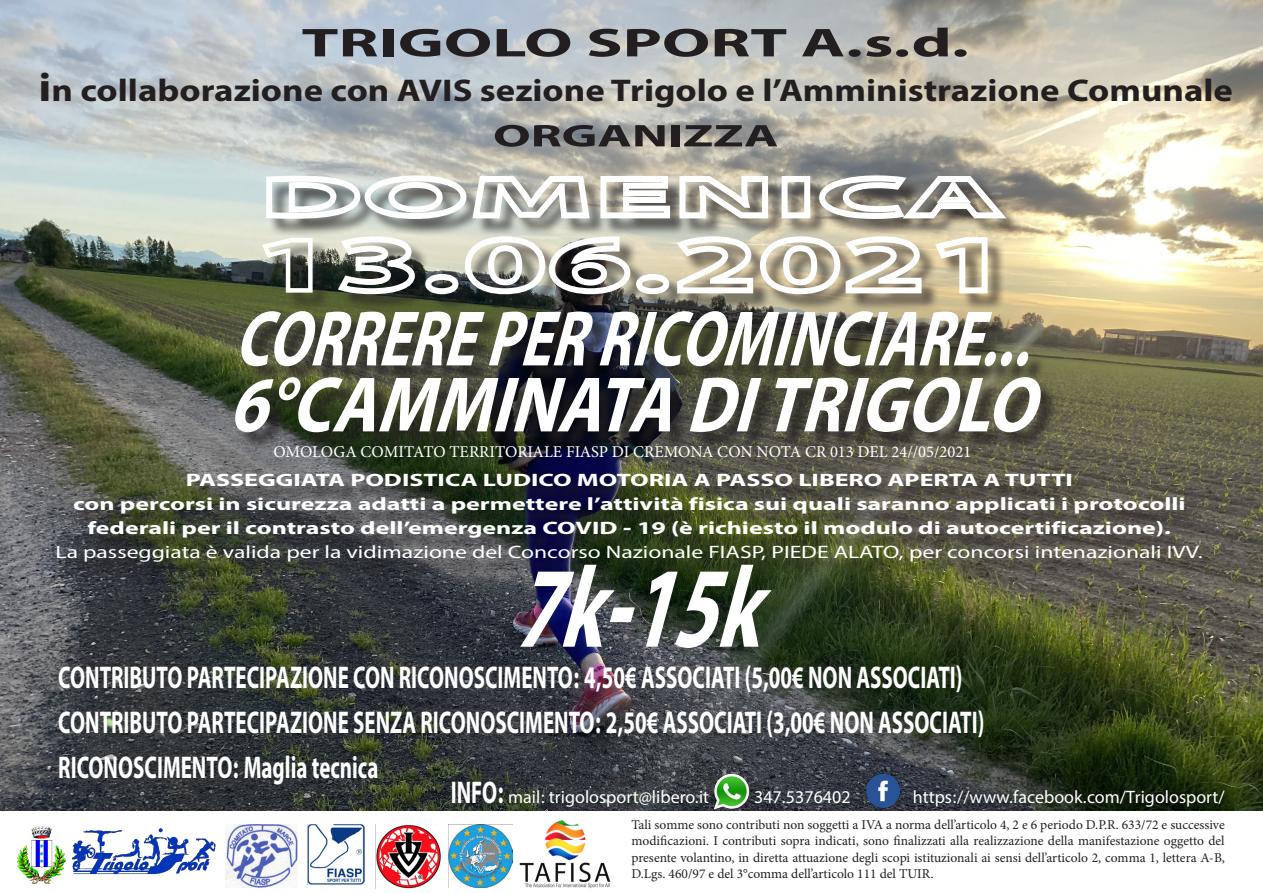
<style>
.page{position:relative;width:1263px;height:893px;background:#fff}
.page>*{position:absolute;margin:0;border:0;box-sizing:border-box;transform-origin:0 0}
.t1{font:italic 700 115.5px "Myriad Hebrew";color:#fff;scale:.68 1}
.t2{font:italic 700 79.2px "Myriad Hebrew";color:#fff;scale:.73 1}
.t3{font:italic 700 79.2px "Myriad Hebrew";color:#fff;scale:.85 1}
.t4{font:700 40.5px "Myriad Hebrew";color:#231f20;scale:1.67 1}
.t5{font:700 31.5px "Myriad Hebrew";color:#fff;scale:.67 1}
.t6{font:700 31.5px "Myriad Hebrew";color:#231f20;scale:1.17 1}
.t7{font:700 31.5px "Myriad Hebrew";color:#231f20;scale:1.67 1}
.t8{font:700 18px/24px "Myriad Hebrew";color:#fff;text-align:center;scale:1.44 1}
.t9{font:18px "Myriad Hebrew";color:#fff;scale:1.31 1}
.t10{font:18px "Myriad Hebrew";color:#fff}
.t11{font:16.5px "Minion Pro";color:#fff}
.t12{font:13.5px/16.2px "Minion Pro";color:#231f20;text-align:justify}
.s1{font-size:40.5px}
.s2{font-weight:700;font-size:31.5px}
</style>
<div class="page">
<img style="left:0;top:0;width:1263px;height:811px">
<img style="left:17px;top:826px;width:49px;height:57px">
<img style="left:72px;top:828px;width:144px;height:47px">
<div style="left:238px;top:179px;width:821px;height:272px;background:#231f20;opacity:.75"></div>
<svg style="left:263px;top:171px;width:508px;height:53px"></svg>
<div style="left:781px;top:176px;width:29px;height:42px;border:6px solid #fff"></div>
<svg style="left:816px;top:172px;width:197px;height:50px"></svg>
<svg style="left:259px;top:236px;width:56px;height:59px"></svg>
<svg style="left:334px;top:233px;width:84px;height:64px"></svg>
<div style="left:425px;top:274px;width:33px;height:20px;border:6px solid #fff;border-radius:50%"></div>
<svg style="left:462px;top:233px;width:171px;height:64px"></svg>
<div style="left:636px;top:274px;width:33px;height:20px;border:6px solid #fff;border-radius:50%"></div>
<svg style="left:672px;top:233px;width:253px;height:64px"></svg>
<svg style="left:931px;top:234px;width:60px;height:62px"></svg>
<img style="left:519px;top:821px;width:92px;height:68px">
<img style="left:448px;top:824px;width:64px;height:64px">
<img style="left:376px;top:824px;width:65px;height:65px">
<img style="left:226px;top:824px;width:72px;height:63px">
<img style="left:308px;top:824px;width:56px;height:60px">
<img style="left:861px;top:771px;width:45px;height:40px">
<img style="left:713px;top:772px;width:37px;height:38px">
<div style="left:59px;top:476px;width:1161px;height:104px;background:#231f20;opacity:.75"></div>
<p class="t4" style="left:301px;top:20px;width:402px">TRIGOLO SPORT A.s.d.</p>
<p class="t6" style="left:39px;top:73px;width:1022px"><span class="s1">i</span>n collaborazione con AVIS sezione Trigolo e l’Amministrazione Comunale</p>
<p class="t7" style="left:493px;top:118px;width:172px">ORGANIZZA</p>
<p class="t2" style="left:234px;top:294px;width:1126px">CORREREPERRICOMINCIARE...</p>
<p class="t3" style="left:229px;top:360px;width:980px">6°CAMMINATADITRIGOLO</p>
<p class="t11" style="left:273px;top:440px;width:699px">OMOLOGA COMITATO TERRITORIALE FIASP DI CREMONA CON NOTA CR 013 DEL 24//05/2021</p>
<p class="t8" style="left:186px;top:469px;width:617px">PASSEGGIATA PODISTICA LUDICO MOTORIA A PASSO LIBERO APERTA A TUTTI</p>
<p class="t8" style="left:73px;top:493px;width:774px">con percorsi in sicurezza adatti a permettere l’attività fisica sui quali saranno applicati i protocolli federali per il contrasto dell’emergenza COVID - 19 (è richiesto il modulo di autocertificazione).</p>
<p class="t9" style="left:56px;top:542px;width:877px">La passeggiata è valida per la vidimazione del Concorso Nazionale FIASP, PIEDE ALATO, per concorsi intenazionali IVV.</p>
<p class="t1" style="left:514px;top:543px;width:416px">7k-15k</p>
<p class="t5" style="left:58px;top:659px;width:1351px">CONTRIBUTO PARTECIPAZIONE CON RICONOSCIMENTO: 4,50€ ASSOCIATI (5,00€ NON ASSOCIATI)</p>
<p class="t5" style="left:58px;top:704px;width:1384px">CONTRIBUTO PARTECIPAZIONE SENZA RICONOSCIMENTO: 2,50€ ASSOCIATI (3,00€ NON ASSOCIATI)</p>
<p class="t5" style="left:58px;top:749px;width:480px">RICONOSCIMENTO: Maglia tecnica</p>
<p class="t12" style="left:631px;top:817px;width:595px">Tali somme sono contributi non soggetti a IVA a norma dell’articolo 4, 2 e 6 periodo D.P.R. 633/72 e successive modificazioni. I contributi sopra indicati, sono finalizzati alla realizzazione della manifestazione oggetto del presente volantino, in diretta attuazione degli scopi istituzionali ai sensi dell’articolo 2, comma 1, lettera A-B, D.Lgs. 460/97 e del 3°comma dell’articolo 111 del TUIR.</p>
<p class="t10" style="left:451px;top:787px;width:260px"><span class="s2">INFO:</span> mail: trigolosport@libero.it</p>
<p class="t10" style="left:754px;top:787px;width:98px">347.5376402</p>
<p class="t10" style="left:913px;top:787px;width:313px">https://www.facebook.com/Trigolosport/</p>
</div>
